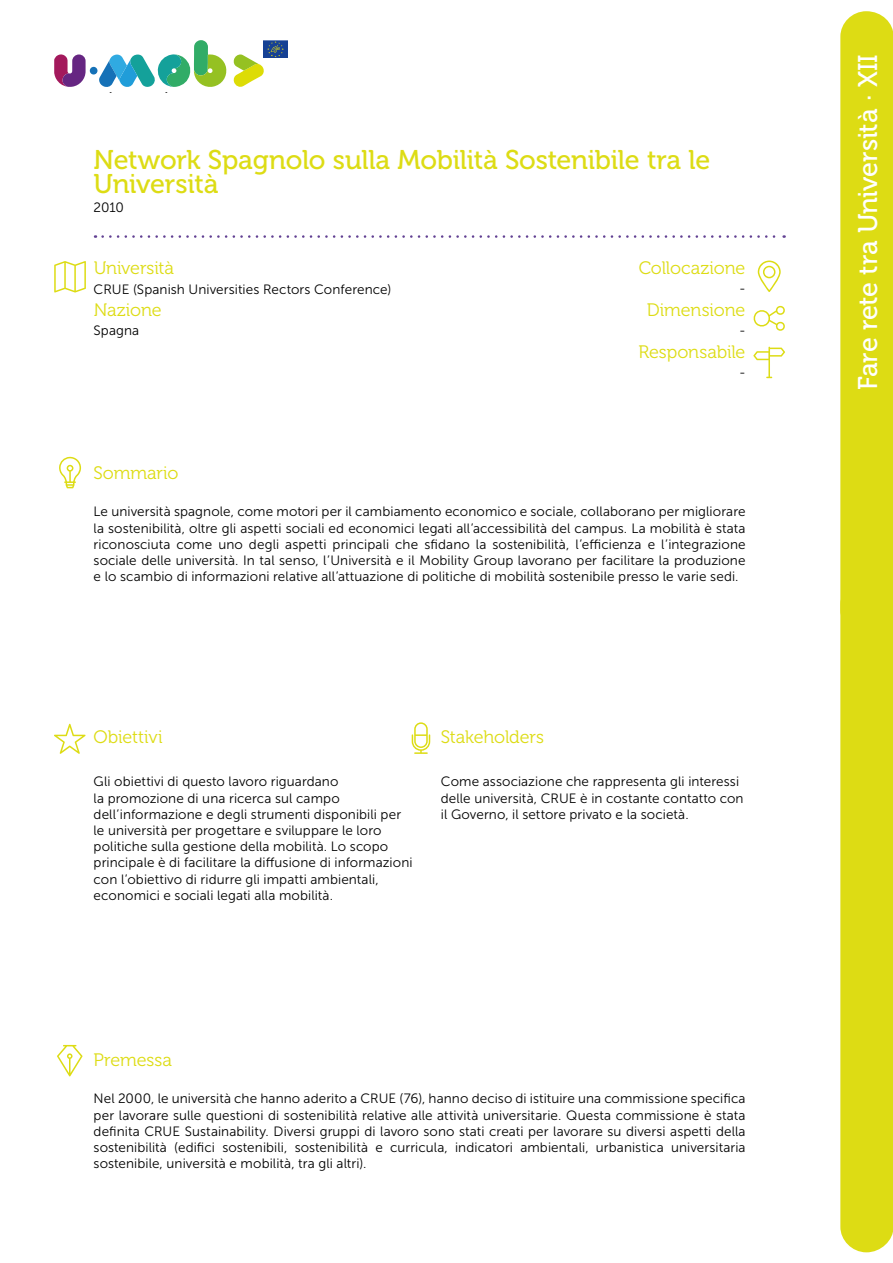
<style>
.page{position:relative;width:893px;height:1263px;background:#fff}
.page>*{position:absolute;margin:0;border:0;box-sizing:border-box;transform-origin:0 0}
.t1{font:27px/24px "Museo 500";letter-spacing:-.01em;color:#dddc14}
.t2{font:27px "Museo 500";letter-spacing:-.015em;color:#fff}
.t3{font:18px "Museo 300";letter-spacing:-.005em;color:#dddc14}
.t4{font:13.5px/16.2px "Museo Sans 300";letter-spacing:.005em;color:#000;text-align:justify}
</style>
<div class="page">
<div style="left:840px;top:11px;width:53px;height:625px;background:#dddc14;border-radius:26px"></div>
<div style="left:840px;top:579px;width:53px;height:673px;background:#dddc14"></div>
<svg style="left:54px;top:54px;width:32px;height:33px"></svg>
<svg style="left:233px;top:54px;width:31px;height:33px"></svg>
<div style="left:90px;top:67px;width:8px;height:8px;background:#1571b7;border-radius:50%"></div>
<img style="left:263px;top:40px;width:25px;height:18px">
<svg style="left:99px;top:40px;width:128px;height:53px"></svg>
<svg style="left:103px;top:235px;width:682px;height:3px"></svg>
<svg style="left:54px;top:724px;width:32px;height:30px"></svg>
<svg style="left:753px;top:305px;width:32px;height:26px"></svg>
<svg style="left:758px;top:261px;width:23px;height:31px"></svg>
<svg style="left:54px;top:261px;width:32px;height:31px"></svg>
<svg style="left:59px;top:457px;width:22px;height:31px"></svg>
<svg style="left:753px;top:347px;width:32px;height:31px"></svg>
<svg style="left:412px;top:722px;width:18px;height:32px"></svg>
<svg style="left:57px;top:1045px;width:26px;height:31px"></svg>
<h1 class="t1" style="left:94px;top:148px;width:618px">Network Spagnolo sulla Mobilità Sostenibile tra le<br>Università</h1>
<p class="t4" style="left:94px;top:199px;width:32px">2010</p>
<h2 class="t3" style="left:94px;top:258px;width:82px">Università</h2>
<h2 class="t3" style="left:94px;top:300px;width:69px">Nazione</h2>
<p class="t4" style="left:94px;top:323px;width:47px">Spagna</p>
<p class="t4" style="left:94px;top:281px;width:299px">CRUE (Spanish Universities Rectors Conference)</p>
<h2 class="t3" style="left:94px;top:463px;width:87px">Sommario</h2>
<h2 class="t3" style="left:639px;top:258px;width:108px">Collocazione</h2>
<h2 class="t3" style="left:647px;top:300px;width:100px">Dimensione</h2>
<h2 class="t3" style="left:638px;top:342px;width:109px">Responsabile</h2>
<p class="t4" style="left:739px;top:281px;width:8px">-</p>
<p class="t4" style="left:739px;top:323px;width:8px">-</p>
<p class="t4" style="left:739px;top:364px;width:8px">-</p>
<p class="t4" style="left:94px;top:504px;width:653px">Le università spagnole, come motori per il cambiamento economico e sociale, collaborano per migliorare la sostenibilità, oltre gli aspetti sociali ed economici legati all’accessibilità del campus. La mobilità è stata riconosciuta come uno degli aspetti principali che sfidano la sostenibilità, l’efficienza e l’integrazione sociale delle università. In tal senso, l’Università e il Mobility Group lavorano per facilitare la produzione e lo scambio di informazioni relative all’attuazione di politiche di mobilità sostenibile presso le varie sedi.</p>
<h2 class="t3" style="left:94px;top:727px;width:71px">Obiettivi</h2>
<h2 class="t3" style="left:441px;top:727px;width:105px">Stakeholders</h2>
<p class="t4" style="left:94px;top:774px;width:320px;text-align:left">Gli obiettivi di questo lavoro riguardano<br>la promozione di una ricerca sul campo dell’informazione e degli strumenti disponibili per le università per progettare e sviluppare le loro politiche sulla gestione della mobilità. Lo scopo principale è di facilitare la diffusione di informazioni con l’obiettivo di ridurre gli impatti ambientali, economici e sociali legati alla mobilità.</p>
<p class="t4" style="left:441px;top:774px;width:304px;text-align:left">Come associazione che rappresenta gli interessi delle università, CRUE è in costante contatto con il Governo, il settore privato e la società.</p>
<h2 class="t3" style="left:94px;top:1050px;width:80px">Premessa</h2>
<p class="t4" style="left:94px;top:1091px;width:653px">Nel 2000, le università che hanno aderito a CRUE (76), hanno deciso di istituire una commissione specifica per lavorare sulle questioni di sostenibilità relative alle attività universitarie. Questa commissione è stata definita CRUE Sustainability. Diversi gruppi di lavoro sono stati creati per lavorare su diversi aspetti della sostenibilità (edifici sostenibili, sostenibilità e curricula, indicatori ambientali, urbanistica universitaria sostenibile, università e mobilità, tra gli altri).</p>
<h1 class="t2" style="left:853px;top:390px;width:337px;rotate:-90deg">Fare rete tra Università · XII</h1>
</div>
